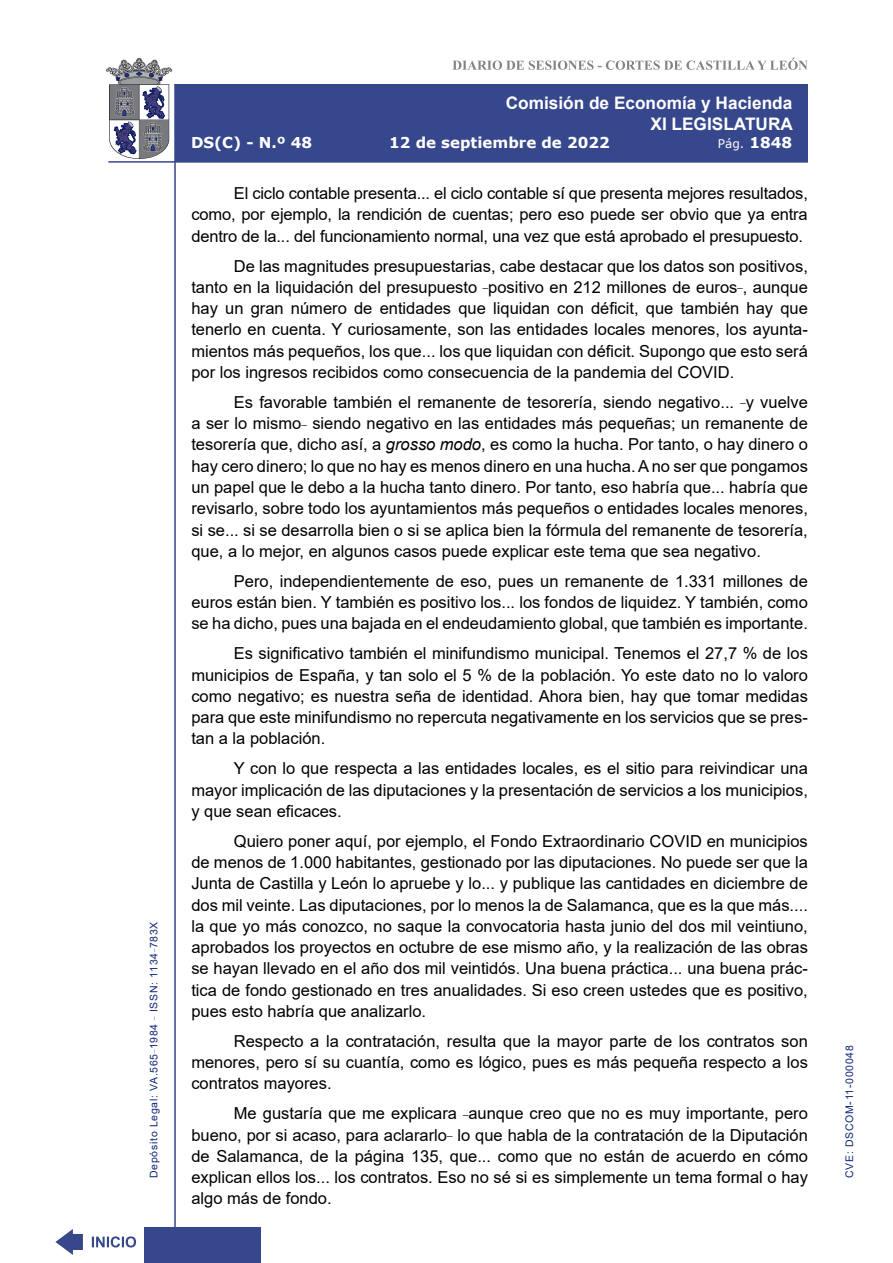
<style>
.page{position:relative;width:893px;height:1263px;background:#fff}
.page>*{position:absolute;margin:0;border:0;box-sizing:border-box;transform-origin:0 0}
.t1{font:700 17.25px/20.7px "Arial";color:#fff;text-align:right}
.t2{font:16.5px/21.3px "Arial";color:#000;text-align:justify}
.t3{font:700 15px "Verdana";color:#fff}
.t4{font:12px "Verdana";color:#fff}
.t5{font:10.5px "Arial";letter-spacing:.065em;color:#122678}
.s1{font-weight:700;font-size:15px}
.s2{font-style:italic}
</style>
<div class="page">
<svg style="left:452px;top:58px;width:356px;height:12px"></svg>
<hr style="left:174px;top:84px;width:2px;height:1179px;background:#36478c">
<div style="left:144px;top:1227px;width:117px;height:36px;background:#36478c"></div>
<div style="left:175px;top:84px;width:633px;height:78px;background:#36478c"></div>
<hr style="left:108px;top:161px;width:700px;height:2px;background:#36478c">
<svg style="left:92px;top:1236px;width:44px;height:11px"></svg>
<svg style="left:55px;top:1229px;width:28px;height:26px"></svg>
<svg style="left:106px;top:58px;width:66px;height:101px"></svg>
<p class="t5" style="left:146px;top:1178px;width:258px;rotate:-90deg">Depósito Legal: VA.565<sup>_</sup>1984 <sup>_</sup> ISSN: 1134<sup>_</sup>783X</p>
<p class="t1" style="left:506px;top:93px;width:289px">Comisión de Economía y Hacienda<br>XI LEGISLATURA</p>
<p class="t3" style="left:191px;top:132px;width:123px">DS(C) - N.º 48</p>
<p class="t3" style="left:389px;top:132px;width:222px">12 de septiembre de 2022</p>
<p class="t4" style="left:718px;top:135px;width:76px">Pág. <span class="s1">1848</span></p>
<p class="t2" style="left:191px;top:183px;width:618px;text-indent:43px">El ciclo contable presenta... el ciclo contable sí que presenta mejores resultados, como, por ejemplo, la rendición de cuentas; pero eso puede ser obvio que ya entra dentro de la... del funcionamiento normal, una vez que está aprobado el presupuesto.</p>
<p class="t2" style="left:191px;top:255px;width:618px;text-indent:43px">De las magnitudes presupuestarias, cabe destacar que los datos son positivos, tanto en la liquidación del presupuesto <sup>_</sup>positivo en 212 millones de euros<sup>_</sup>, aunque hay un gran número de entidades que liquidan con déficit, que también hay que tenerlo en cuenta. Y curiosamente, son las entidades locales menores, los ayunta&shy;mientos más pequeños, los que... los que liquidan con déficit. Supongo que esto será por los ingresos recibidos como consecuencia de la pandemia del COVID.</p>
<p class="t2" style="left:191px;top:391px;width:618px;text-indent:43px">Es favorable también el remanente de tesorería, siendo negativo... <sup>_</sup>y vuelve a ser lo mismo<sup>_</sup> siendo negativo en las entidades más pequeñas; un remanente de tesorería que, dicho así, a <span class="s2">grosso modo</span>, es como la hucha. Por tanto, o hay dinero o hay cero dinero; lo que no hay es menos dinero en una hucha. A no ser que pongamos un papel que le debo a la hucha tanto dinero. Por tanto, eso habría que... habría que revisarlo, sobre todo los ayuntamientos más pequeños o entidades locales menores, si se... si se desarrolla bien o si se aplica bien la fórmula del remanente de tesorería, que, a lo mejor, en algunos casos puede explicar este tema que sea negativo.</p>
<p class="t2" style="left:191px;top:570px;width:618px;text-indent:43px">Pero, independientemente de eso, pues un remanente de 1.331 millones de euros están bien. Y también es positivo los... los fondos de liquidez. Y también, como se ha dicho, pues una bajada en el endeudamiento global, que también es importante.</p>
<p class="t2" style="left:191px;top:643px;width:618px;text-indent:43px">Es significativo también el minifundismo municipal. Tenemos el 27,7 % de los municipios de España, y tan solo el 5 % de la población. Yo este dato no lo valoro como negativo; es nuestra seña de identidad. Ahora bien, hay que tomar medidas para que este minifundismo no repercuta negativamente en los servicios que se pres&shy;tan a la población.</p>
<p class="t2" style="left:191px;top:758px;width:618px;text-indent:43px">Y con lo que respecta a las entidades locales, es el sitio para reivindicar una mayor implicación de las diputaciones y la presentación de servicios a los municipios, y que sean eficaces.</p>
<p class="t2" style="left:191px;top:830px;width:618px;text-indent:43px">Quiero poner aquí, por ejemplo, el Fondo Extraordinario COVID en municipios de menos de 1.000 habitantes, gestionado por las diputaciones. No puede ser que la Junta de Castilla y León lo apruebe y lo... y publique las cantidades en diciembre de dos mil veinte. Las diputaciones, por lo menos la de Salamanca, que es la que más.... la que yo más conozco, no saque la convocatoria hasta junio del dos mil veintiuno, aprobados los proyectos en octubre de ese mismo año, y la realización de las obras se hayan llevado en el año dos mil veintidós. Una buena práctica... una buena prác&shy;tica de fondo gestionado en tres anualidades. Si eso creen ustedes que es positivo, pues esto habría que analizarlo.</p>
<p class="t2" style="left:191px;top:1030px;width:618px;text-indent:43px">Respecto a la contratación, resulta que la mayor parte de los contratos son menores, pero sí su cuantía, como es lógico, pues es más pequeña respecto a los contratos mayores.</p>
<p class="t2" style="left:191px;top:1103px;width:618px;text-indent:43px">Me gustaría que me explicara <sup>_</sup>aunque creo que no es muy importante, pero bueno, por si acaso, para aclararlo<sup>_</sup> lo que habla de la contratación de la Diputación de Salamanca, de la página 135, que... como que no están de acuerdo en cómo explican ellos los... los contratos. Eso no sé si es simplemente un tema formal o hay algo más de fondo.</p>
<p class="t5" style="left:842px;top:1178px;width:134px;rotate:-90deg">CVE: DSCOM-11-000048</p>
</div>
